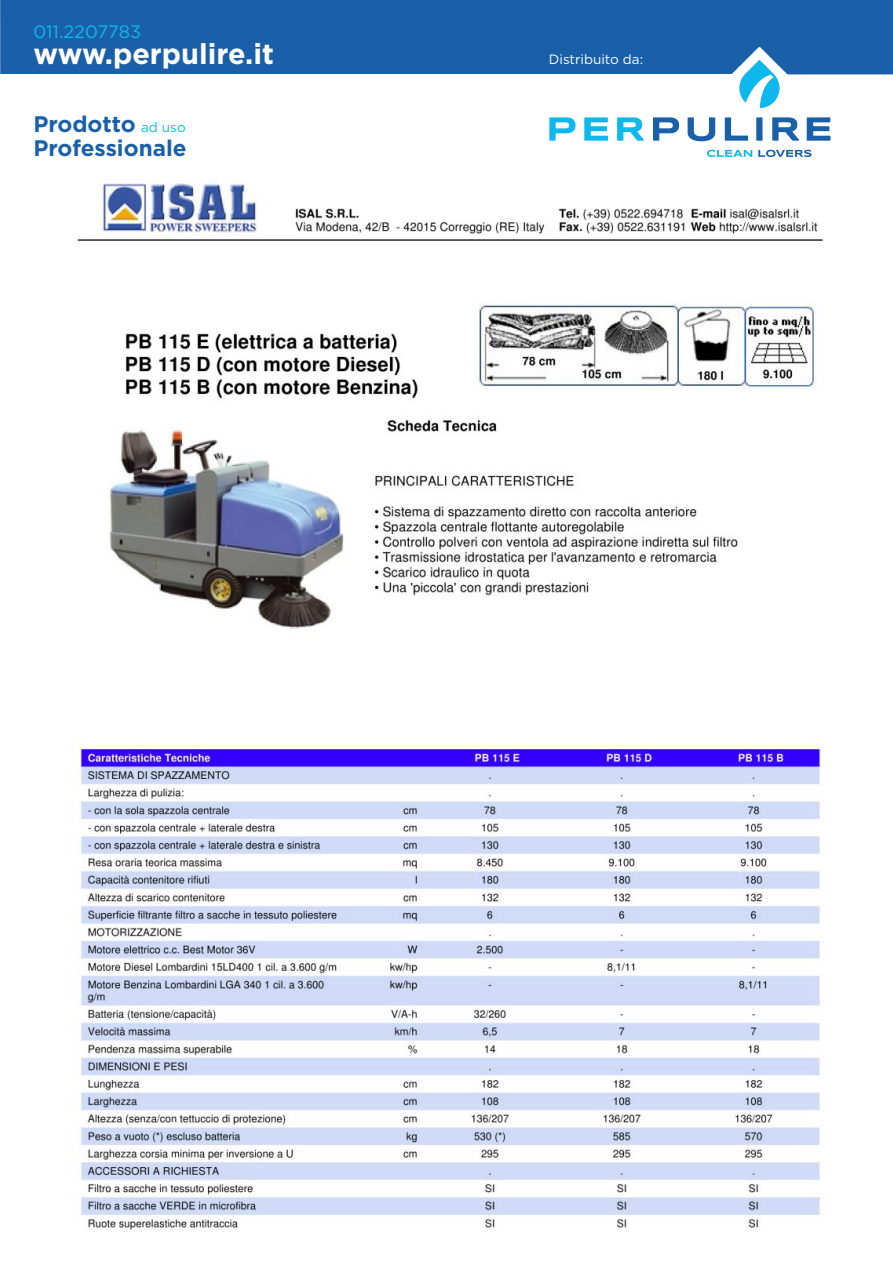
<style>
.page{position:relative;width:893px;height:1263px;background:#fff}
.page>*{position:absolute;margin:0;border:0;box-sizing:border-box;transform-origin:0 0}
.t1{font:700 28.65px "Gotham";color:#fff}
.t2{font:700 22.5px/24px "Gotham";color:#1960a9}
.t3{font:18px "Gotham";color:#0eb8ec}
.t4{font:13.5px "Gotham";color:#fff}
.s1{font-weight:400;font-size:13.5px;color:#0eb8ec}
</style>
<div class="page">
<img style="left:71px;top:177px;width:753px;height:1053px">
<svg style="left:549px;top:117px;width:26px;height:24px"></svg>
<svg style="left:584px;top:117px;width:24px;height:24px"></svg>
<svg style="left:617px;top:117px;width:27px;height:24px"></svg>
<svg style="left:653px;top:117px;width:26px;height:24px"></svg>
<svg style="left:687px;top:117px;width:28px;height:24px"></svg>
<svg style="left:724px;top:117px;width:24px;height:24px"></svg>
<div style="left:756px;top:117px;width:6px;height:24px;background:#1960a9"></div>
<svg style="left:772px;top:117px;width:27px;height:24px"></svg>
<svg style="left:806px;top:117px;width:24px;height:24px"></svg>
<svg style="left:707px;top:150px;width:45px;height:7px"></svg>
<svg style="left:758px;top:150px;width:53px;height:7px"></svg>
<svg style="left:739px;top:74px;width:41px;height:34px"></svg>
<div style="left:0;top:0;width:892px;height:74px;background:#1960a9"></div>
<p class="t3" style="left:33px;top:22px;width:109px">011.2207783</p>
<p class="t1" style="left:33px;top:37px;width:242px">www.perpulire.it</p>
<p class="t2" style="left:33px;top:111px;width:155px">Prodotto <span class="s1">ad uso<br></span>Professionale</p>
<p class="t4" style="left:549px;top:52px;width:96px">Distribuito da:</p>
</div>
